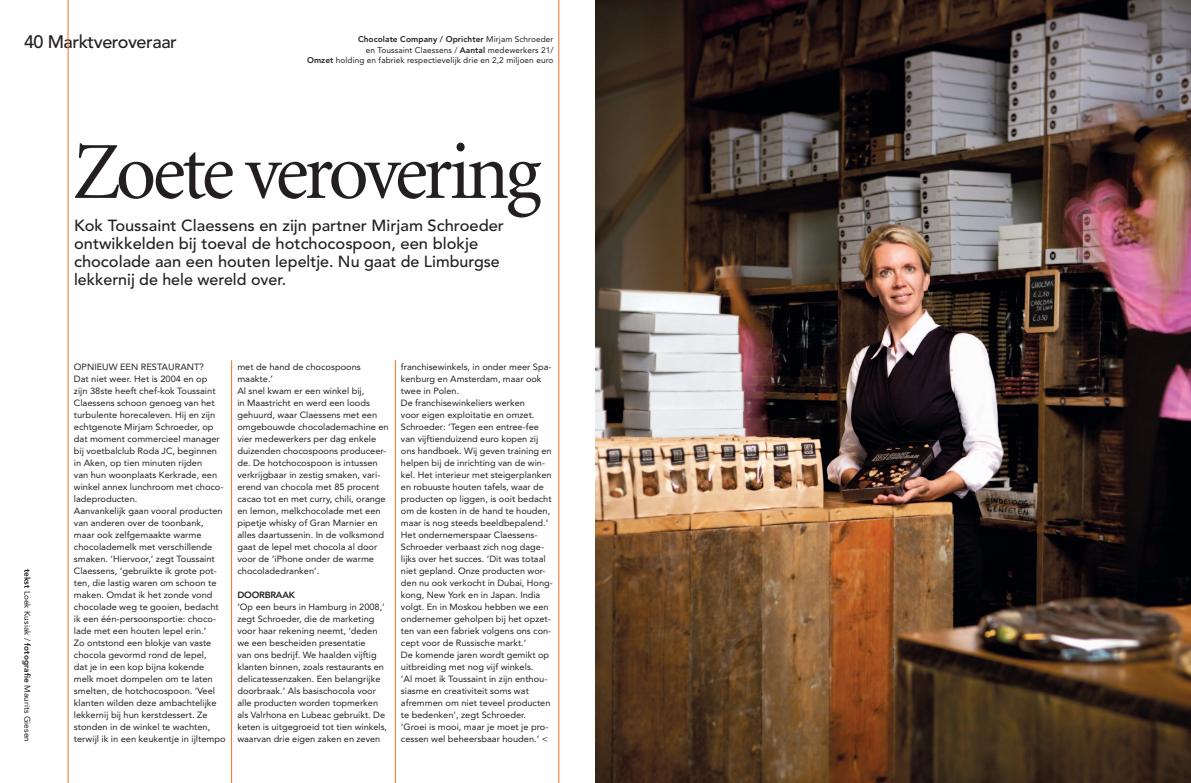
<style>
.page{position:relative;width:1191px;height:783px;background:#fff}
.page>*{position:absolute;margin:0;border:0;box-sizing:border-box;transform-origin:0 0}
.t1{font:81px "Minion";letter-spacing:-.055em;color:#231f20}
.t2{font:500 18px "Avenir";letter-spacing:-.025em;color:#231f20}
.t3{font:500 16px/18px "Avenir";color:#231f20}
.t4{font:9px/12px "Avenir";color:#231f20}
.t5{font:800 9px "Avenir";letter-spacing:-.025em;color:#231f20}
.t6{font:8.2px/10.5px "Avenir";letter-spacing:.01em;color:#231f20;text-align:right}
.s1{font-weight:800}
</style>
<div class="page">
<hr style="left:68px;top:0;width:1px;height:782px;background:#f36e21">
<img style="left:595px;top:0;width:595px;height:782px">
<hr style="left:558px;top:0;width:1px;height:782px;background:#f36e21">
<hr style="left:395px;top:360px;width:1px;height:422px;background:#f36e21">
<hr style="left:231px;top:360px;width:1px;height:422px;background:#f36e21">
<h2 class="t2" style="left:24px;top:31px;width:154px">40 Marktveroveraar</h2>
<p class="t6" style="left:307px;top:34px;width:248px"><span class="s1">Chocolate Company / Oprichter</span> Mirjam Schroeder<br>en Toussaint Claessens / <span class="s1">Aantal</span> medewerkers 21/<br><span class="s1">Omzet</span> holding en fabriek respectievelijk drie en 2,2 miljoen euro</p>
<p class="t6" style="left:33px;top:568px;width:175px;rotate:90deg"><span class="s1">tekst</span> Loek Kusiak / <span class="s1">fotografie</span> Maurits Giesen</p>
<h1 class="t1" style="left:73px;top:132px;width:470px">Zoete verovering</h1>
<h3 class="t3" style="left:74px;top:217px;width:431px">Kok Toussaint Claessens en zijn partner Mirjam Schroeder ontwikkelden bij toeval de hotchocospoon, een blokje chocolade aan een houten lepeltje. Nu gaat de Limburgse lekkernij de hele wereld over.</h3>
<p class="t4" style="left:74px;top:360px;width:153px">OPNIEUW EEN RESTAURANT?<br>Dat niet weer. Het is 2004 en op<br>zijn 38ste heeft chef-kok Toussaint<br>Claessens schoon genoeg van het turbulente horecaleven. Hij en zijn echtgenote Mirjam Schroeder, op dat moment commercieel manager bij voetbalclub Roda JC, beginnen in Aken, op tien minuten rijden<br>van hun woonplaats Kerkrade, een winkel annex lunchroom met choco&shy;ladeproducten.<br>Aanvankelijk gaan vooral producten van anderen over de toonbank, maar ook zelfgemaakte warme chocolademelk met verschillende smaken. ‘Hiervoor,’ zegt Toussaint<br>Claessens, ‘gebruikte ik grote pot&shy;ten, die lastig waren om schoon te maken. Omdat ik het zonde vond chocolade weg te gooien, bedacht ik een één-persoonsportie: choco&shy;lade met een houten lepel erin.’<br>Zo ontstond een blokje van vaste chocola gevormd rond de lepel,<br>dat je in een kop bijna kokende melk moet dompelen om te laten smelten, de hotchocospoon. ‘Veel klanten wilden deze ambachtelijke lekkernij bij hun kerstdessert. Ze stonden in de winkel te wachten, terwijl ik in een keukentje in ijltempo</p>
<p class="t4" style="left:237px;top:360px;width:153px">met de hand de chocospoons maakte.’<br>Al snel kwam er een winkel bij,<br>in Maastricht en werd een loods gehuurd, waar Claessens met een omgebouwde chocolademachine en vier medewerkers per dag enkele duizenden chocospoons produceer&shy;de. De hotchocospoon is intussen verkrijgbaar in zestig smaken, vari&shy;erend van chocola met 85 procent cacao tot en met curry, chili, orange en lemon, melkchocolade met een pipetje whisky of Gran Marnier en alles daartussenin. In de volksmond gaat de lepel met chocola al door voor de ‘iPhone onder de warme chocoladedranken’.</p>
<p class="t5" style="left:237px;top:589px;width:59px">DOORBRAAK</p>
<p class="t4" style="left:237px;top:600px;width:151px">‘Op een beurs in Hamburg in 2008,’ zegt Schroeder, die de marketing voor haar rekening neemt, ‘deden we een bescheiden presentatie<br>van ons bedrijf. We haalden vijftig klanten binnen, zoals restaurants en delicatessenzaken. Een belangrijke doorbraak.’ Als basischocola voor alle producten worden topmerken als Valrhona en Lubeac gebruikt. De keten is uitgegroeid tot tien winkels, waarvan drie eigen zaken en zeven</p>
<p class="t4" style="left:401px;top:360px;width:153px">franchisewinkels, in onder meer Spa&shy;kenburg en Amsterdam, maar ook twee in Polen.<br>De franchisewinkeliers werken<br>voor eigen exploitatie en omzet.<br>Schroeder: ‘Tegen een entree-fee van vijftienduizend euro kopen zij ons handboek. Wij geven training en helpen bij de inrichting van de win&shy;kel. Het interieur met steigerplanken en robuuste houten tafels, waar de producten op liggen, is ooit bedacht om de kosten in de hand te houden, maar is nog steeds beeldbepalend.’ Het ondernemerspaar Claessens-Schroeder verbaast zich nog dage&shy;lijks over het succes. ‘Dit was totaal niet gepland. Onze producten wor&shy;den nu ook verkocht in Dubai, Hong&shy;kong, New York en in Japan. India volgt. En in Moskou hebben we een ondernemer geholpen bij het opzet&shy;ten van een fabriek volgens ons con&shy;cept voor de Russische markt.’<br>De komende jaren wordt gemikt op uitbreiding met nog vijf winkels.<br>‘Al moet ik Toussaint in zijn enthou&shy;siasme en creativiteit soms wat afremmen om niet teveel producten te bedenken’, zegt Schroeder. ‘Groei is mooi, maar je moet je pro&shy;cessen wel beheersbaar houden.’ &lt;</p>
</div>
